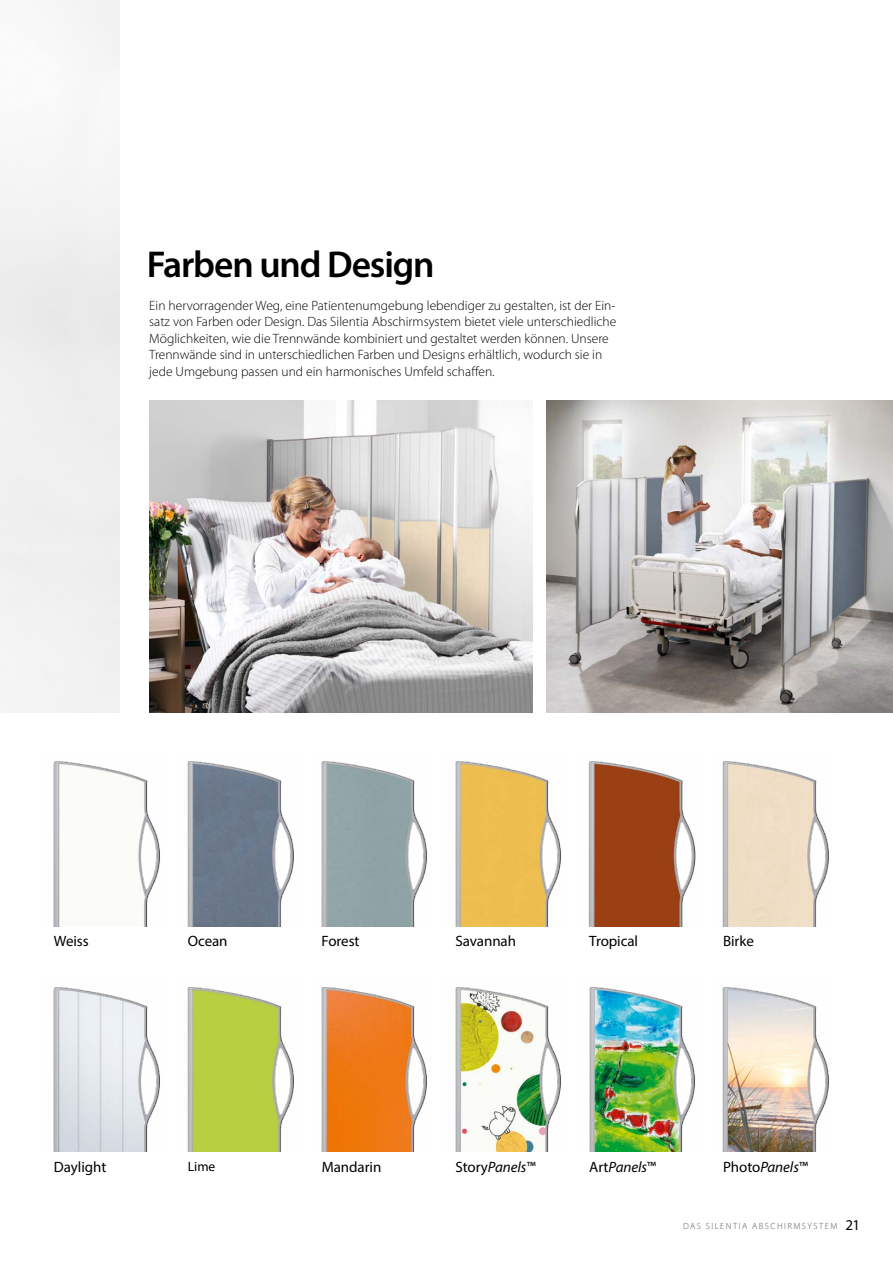
<style>
.page{position:relative;width:893px;height:1263px;background:#fff}
.page>*{position:absolute;margin:0;border:0;box-sizing:border-box;transform-origin:0 0}
.t1{font:600 37.5px "Myriad Pro";letter-spacing:-.03em;color:#000}
.t2{font:15px "Myriad Pro";letter-spacing:-.005em;color:#000}
.t3{font:italic 15px "Myriad Pro";letter-spacing:-.005em;color:#000}
.t4{font:300 13.5px/16.5px "Myriad Pro";color:#000}
.t5{font:13.5px "Myriad Pro";color:#000}
.t6{font:300 9px "Myriad Pro";letter-spacing:.16em;color:#565655}
.s1{font-style:italic}
.s2{font-style:normal}
.s3{font-weight:400;font-size:15px;color:#000}
</style>
<div class="page">
<img style="left:546px;top:401px;width:347px;height:311px">
<img style="left:187px;top:761px;width:107px;height:165px">
<img style="left:53px;top:761px;width:107px;height:165px">
<img style="left:321px;top:761px;width:106px;height:165px">
<img style="left:455px;top:761px;width:106px;height:165px">
<img style="left:321px;top:987px;width:106px;height:165px">
<img style="left:53px;top:987px;width:107px;height:165px">
<img style="left:187px;top:987px;width:107px;height:165px">
<img style="left:588px;top:761px;width:108px;height:165px">
<img style="left:722px;top:761px;width:107px;height:165px">
<img style="left:455px;top:987px;width:106px;height:165px">
<img style="left:589px;top:987px;width:106px;height:165px">
<img style="left:722px;top:987px;width:107px;height:165px">
<img style="left:149px;top:401px;width:383px;height:311px">
<h1 class="t1" style="left:147px;top:240px;width:289px">Farben und Design</h1>
<p class="t4" style="left:149px;top:297px;width:468px">Ein hervorragender Weg, eine Patientenumgebung lebendiger zu gestalten, ist der Ein&shy;satz von Farben oder Design. Das Silentia Abschirmsystem bietet viele unterschiedliche Möglichkeiten, wie die Trennwände kombiniert und gestaltet werden können. Unsere Trennwände sind in unterschiedlichen Farben und Designs erhältlich, wodurch sie in jede Umgebung passen und ein harmonisches Umfeld schaffen.</p>
<p class="t2" style="left:54px;top:931px;width:36px">Weiss</p>
<p class="t2" style="left:188px;top:931px;width:41px">Ocean</p>
<p class="t2" style="left:322px;top:931px;width:39px">Forest</p>
<p class="t2" style="left:455px;top:931px;width:62px">Savannah</p>
<p class="t2" style="left:589px;top:931px;width:50px">Tropical</p>
<p class="t2" style="left:723px;top:931px;width:32px">Birke</p>
<p class="t2" style="left:54px;top:1157px;width:54px">Daylight</p>
<p class="t5" style="left:188px;top:1158px;width:29px">Lime</p>
<p class="t2" style="left:322px;top:1157px;width:61px">Mandarin</p>
<p class="t2" style="left:455px;top:1157px;width:82px">Story<span class="s1">Panels</span>™</p>
<p class="t3" style="left:589px;top:1157px;width:68px"><span class="s2">Art</span>Panels<span class="s2">™</span></p>
<p class="t2" style="left:723px;top:1157px;width:86px">Photo<span class="s1">Panels</span>™</p>
<p class="t6" style="left:683px;top:1220px;width:179px">DAS SILENTIA ABSCHIRMSYSTEM <span class="s3">21</span></p>
</div>
